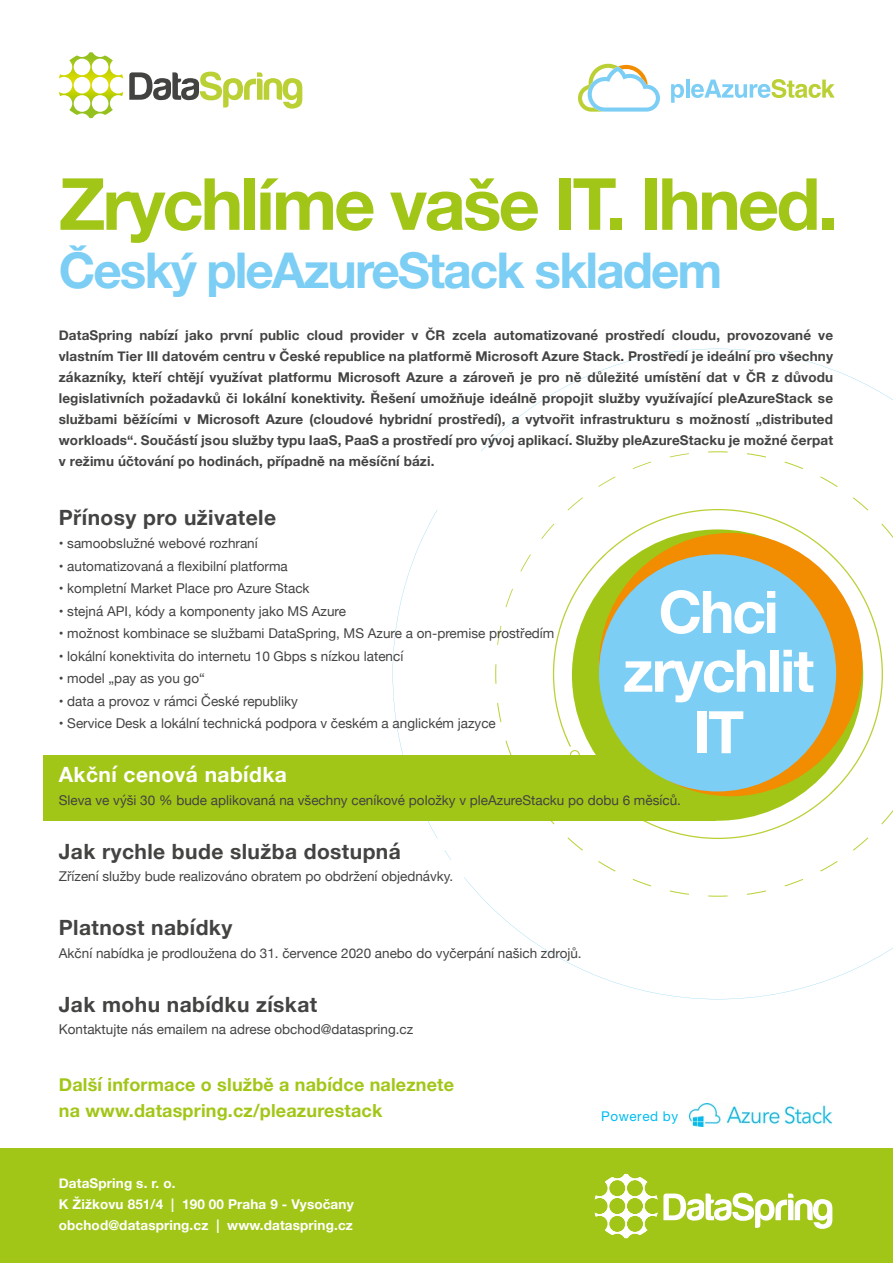
<style>
.page{position:relative;width:893px;height:1263px;background:#fff}
.page>*{position:absolute;margin:0;border:0;box-sizing:border-box;transform-origin:0 0}
.t1{font:700 72px "Helvetica Neue CE";letter-spacing:-.04em;color:#a2c617}
.t2{font:700 58.8px/60.2px "Helvetica Neue CE";letter-spacing:-.03em;color:#fff;text-align:center}
.t3{font:700 49.5px "Helvetica Neue CE";letter-spacing:-.04em;color:#7ccef5}
.t4{font:700 21px "Helvetica Neue";letter-spacing:.02em;color:#434342}
.t5{font:700 21px "Helvetica Neue";letter-spacing:.02em;color:#fff}
.t6{font:700 18px/25.5px "Helvetica Neue";letter-spacing:.01em;color:#a2c617}
.t7{font:700 13.5px/21px "Helvetica Neue";letter-spacing:.01em;color:#434342;text-align:justify}
.t8{font:13.5px "Helvetica Neue";color:#434342}
.t9{font:700 13.5px/21px "Helvetica Neue";letter-spacing:.01em;color:#fff}
.t10{font:13.5px "Helvetica Neue CE";letter-spacing:.04em;color:#02bdf2}
</style>
<div class="page">
<svg style="left:393px;top:510px;width:45px;height:329px"></svg>
<svg style="left:445px;top:850px;width:6px;height:10px"></svg>
<svg style="left:464px;top:349px;width:429px;height:650px"></svg>
<div style="left:572px;top:529px;width:291px;height:292px;background:#a2c617;border-radius:50%"></div>
<div style="left:44px;top:755px;width:672px;height:66px;background:#a2c617"></div>
<svg style="left:59px;top:52px;width:64px;height:66px"></svg>
<svg style="left:129px;top:72px;width:173px;height:37px"></svg>
<svg style="left:671px;top:84px;width:13px;height:19px"></svg>
<hr style="left:686px;top:80px;width:3px;height:18px;background:#7ccef5">
<svg style="left:691px;top:79px;width:144px;height:19px"></svg>
<svg style="left:578px;top:64px;width:82px;height:48px"></svg>
<div style="left:0;top:1148px;width:893px;height:115px;background:#a2c617"></div>
<svg style="left:595px;top:1174px;width:237px;height:64px"></svg>
<img style="left:689px;top:1103px;width:143px;height:24px">
<div style="left:599px;top:533px;width:263px;height:263px;background:#f28c00;border-radius:50%"></div>
<div style="left:599px;top:554px;width:237px;height:237px;background:#7ccef5;border-radius:50%"></div>
<h1 class="t1" style="left:59px;top:164px;width:780px">Zrychlíme vaše IT. Ihned.</h1>
<h3 class="t3" style="left:59px;top:243px;width:665px">Český pleAzureStack skladem</h3>
<p class="t7" style="left:59px;top:325px;width:776px">DataSpring nabízí jako první public cloud provider v ČR zcela automatizované prostředí cloudu, provozované ve vlastním Tier III datovém centru v České republice na platformě Microsoft Azure Stack. Prostředí je ideální pro všechny zákazníky, kteří chtějí využívat platformu Microsoft Azure a zároveň je pro ně důležité umístění dat v ČR z důvodu legislativních požadavků či lokální konektivity. Řešení umožňuje ideálně propojit služby využívající pleAzureStack se službami běžícími v Microsoft Azure (cloudové hybridní prostředí), a vytvořit infrastrukturu s možností „distributed workloads“. Součástí jsou služby typu IaaS, PaaS a prostředí pro vývoj aplikací. Služby pleAzureStacku je možné čerpat v režimu účtování po hodinách, případně na měsíční bázi.</p>
<h3 class="t4" style="left:59px;top:501px;width:219px">Přínosy pro uživatele</h3>
<p class="t8" style="left:59px;top:533px;width:200px">• samoobslužné webové rozhraní</p>
<p class="t8" style="left:59px;top:556px;width:230px">• automatizovaná a flexibilní platforma</p>
<p class="t8" style="left:59px;top:578px;width:252px">• kompletní Market Place pro Azure Stack</p>
<p class="t8" style="left:59px;top:601px;width:289px">• stejná API, kódy a komponenty jako MS Azure</p>
<p class="t8" style="left:59px;top:623px;width:497px">• možnost kombinace se službami DataSpring, MS Azure a on-premise prostředím</p>
<p class="t8" style="left:59px;top:646px;width:346px">• lokální konektivita do internetu 10 Gbps s nízkou latencí</p>
<p class="t8" style="left:59px;top:668px;width:148px">• model „pay as you go“</p>
<p class="t8" style="left:59px;top:691px;width:241px">• data a provoz v rámci České republiky</p>
<p class="t8" style="left:59px;top:713px;width:439px">• Service Desk a lokální technická podpora v českém a anglickém jazyce</p>
<h3 class="t5" style="left:59px;top:758px;width:230px">Akční cenová nabídka</h3>
<p class="t8" style="left:59px;top:790px;width:624px">Sleva ve výši 30 % bude aplikovaná na všechny ceníkové položky v pleAzureStacku po dobu 6 měsíců.</p>
<h3 class="t4" style="left:59px;top:834px;width:344px">Jak rychle bude služba dostupná</h3>
<p class="t8" style="left:59px;top:866px;width:396px">Zřízení služby bude realizováno obratem po obdržení objednávky.</p>
<h3 class="t4" style="left:59px;top:911px;width:175px">Platnost nabídky</h3>
<p class="t8" style="left:59px;top:943px;width:524px">Akční nabídka je prodloužena do 31. července 2020 anebo do vyčerpání našich zdrojů.</p>
<h3 class="t4" style="left:59px;top:987px;width:260px">Jak mohu nabídku získat</h3>
<p class="t8" style="left:59px;top:1019px;width:356px">Kontaktujte nás emailem na adrese obchod@dataspring.cz</p>
<h3 class="t6" style="left:59px;top:1072px;width:397px">Další informace o službě a nabídce naleznete na www.dataspring.cz/pleazurestack</h3>
<h2 class="t2" style="left:623px;top:582px;width:193px">Chci zrychlit<br>IT</h2>
<p class="t10" style="left:601px;top:1108px;width:78px">Powered by</p>
<p class="t9" style="left:59px;top:1173px;width:296px">DataSpring s. r. o.<br>K Žižkovu 851/4 | 190 00 Praha 9 - Vysočany obchod@dataspring.cz | www.dataspring.cz</p>
</div>
